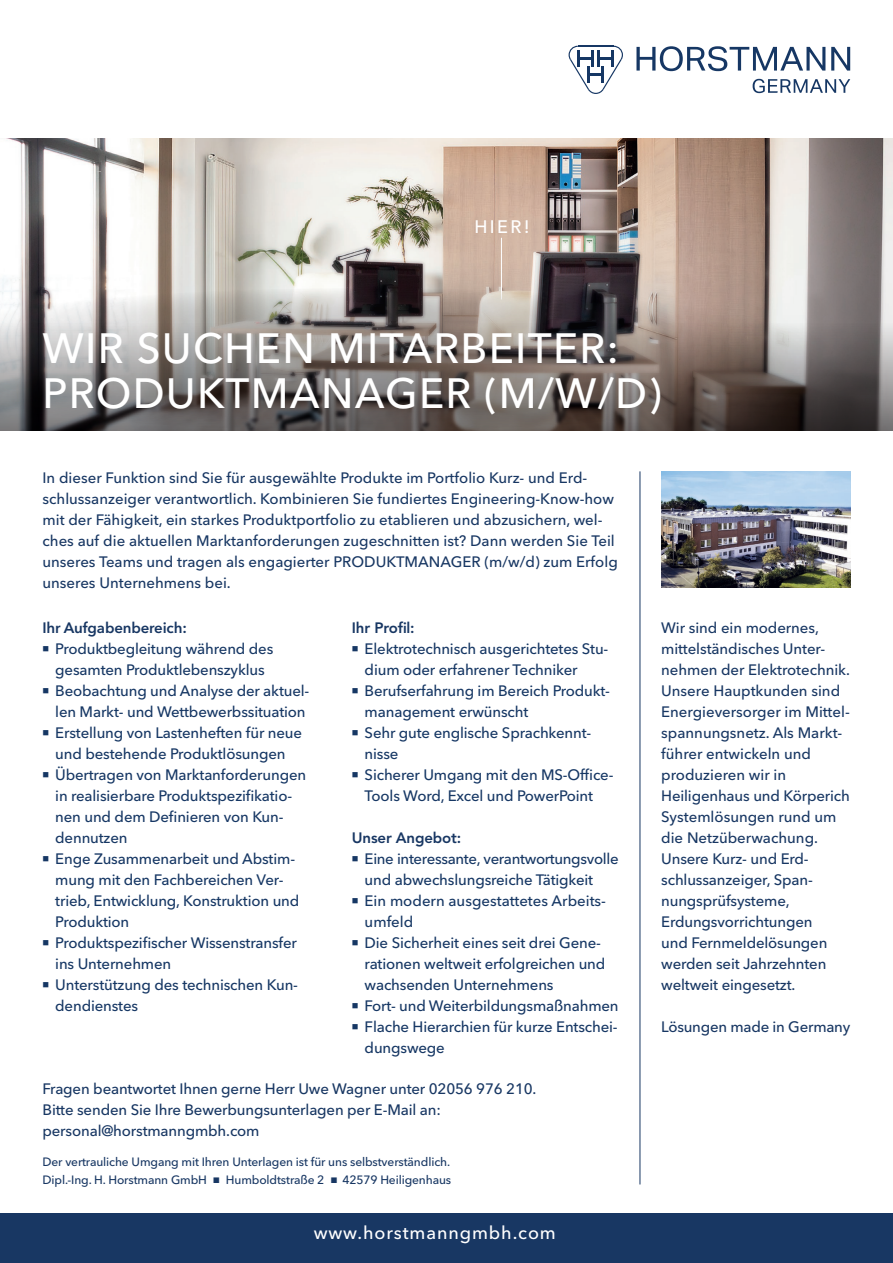
<style>
.page{position:relative;width:893px;height:1263px;background:#fff}
.page>*{position:absolute;margin:0;border:0;box-sizing:border-box;transform-origin:0 0}
.t1{font:500 42px/45px "Avenir Next W1 G";letter-spacing:.03em;color:#fff}
.t2{font:500 18px "Avenir Next W1 G";letter-spacing:.05em;color:#fff}
.t3{font:500 15px/21px "Avenir Next W1 G";letter-spacing:-.01em;color:#163764}
.t4{font:500 15px/21px "Avenir Next W1 G";color:#183763}
.t5{font:800 15px "Avenir LT Std";letter-spacing:-.01em;color:#183763}
.t6{font:600 15px "Avenir Next W1 G";letter-spacing:-.01em;color:#183763}
.t7{font:500 12px/18px "Avenir Next W1 G";letter-spacing:-.01em;color:#183763}
.s1{font-family:"Arial";font-weight:400}
</style>
<div class="page">
<div style="left:0;top:1213px;width:893px;height:50px;background:#183763"></div>
<svg style="left:569px;top:46px;width:54px;height:48px"></svg>
<svg style="left:636px;top:46px;width:189px;height:25px"></svg>
<svg style="left:831px;top:47px;width:19px;height:24px"></svg>
<svg style="left:753px;top:79px;width:97px;height:14px"></svg>
<hr style="left:640px;top:471px;width:1px;height:713px;background:#183763">
<img style="left:661px;top:471px;width:189px;height:116px">
<img style="left:2px;top:138px;width:891px;height:184px">
<svg style="left:856px;top:322px;width:37px;height:109px;background:#6d6a6a"></svg>
<hr style="left:501px;top:238px;width:1px;height:61px;background:#fff">
<svg style="left:0;top:288px;width:856px;height:143px;background:#7d7572"></svg>
<p class="t2" style="left:474px;top:212px;width:57px">HIER!</p>
<h1 class="t1" style="left:43px;top:322px;width:621px">WIR SUCHEN MITARBEITER:<br>PRODUKTMANAGER (M/W/D)</h1>
<p class="t4" style="left:43px;top:466px;width:577px">In dieser Funktion sind Sie für ausgewählte Produkte im Portfolio Kurz- und Erd&shy;schlussanzeiger verantwortlich. Kombinieren Sie fundiertes Engineering-Know-how mit der Fähigkeit, ein starkes Produktportfolio zu etablieren und abzusichern, wel&shy;ches auf die aktuellen Marktanforderungen zugeschnitten ist? Dann werden Sie Teil unseres Teams und tragen als engagierter PRODUKTMANAGER (m/w/d) zum Erfolg unseres Unternehmens bei.</p>
<p class="t6" style="left:43px;top:615px;width:146px">Ihr Aufgabenbereich:</p>
<p class="t3" style="left:55px;top:637px;width:256px">Produktbegleitung während des gesamten Produktlebenszyklus<br>Beobachtung und Analyse der aktuel&shy;len Markt- und Wettbewerbssituation<br>Erstellung von Lastenheften für neue und bestehende Produktlösungen<br>Übertragen von Marktanforderungen in realisierbare Produktspezifikatio&shy;nen und dem Definieren von Kun&shy;dennutzen<br>Enge Zusammenarbeit und Abstim&shy;mung mit den Fachbereichen Ver&shy;trieb, Entwicklung, Konstruktion und<br>Produktion<br>Produktspezifischer Wissenstransfer ins Unternehmen<br>Unterstützung des technischen Kun&shy;dendienstes</p>
<p class="t5" style="left:352px;top:619px;width:64px">Ihr Profil:</p>
<p class="t3" style="left:365px;top:637px;width:250px">Elektrotechnisch ausgerichtetes Stu&shy;dium oder erfahrener Techniker<br>Berufserfahrung im Bereich Produkt&shy;management erwünscht<br>Sehr gute englische Sprachkennt&shy;nisse<br>Sicherer Umgang mit den MS-Office-<br>Tools Word, Excel und PowerPoint</p>
<p class="t5" style="left:352px;top:829px;width:111px">Unser Angebot:</p>
<p class="t3" style="left:365px;top:847px;width:256px">Eine interessante, verantwortungsvolle und abwechslungsreiche Tätigkeit<br>Ein modern ausgestattetes Arbeits&shy;umfeld<br>Die Sicherheit eines seit drei Gene&shy;rationen weltweit erfolgreichen und wachsenden Unternehmens<br>Fort- und Weiterbildungsmaßnahmen<br>Flache Hierarchien für kurze Entschei&shy;dungswege</p>
<p class="t4" style="left:43px;top:1077px;width:495px">Fragen beantwortet Ihnen gerne Herr Uwe Wagner unter 02056 976 210.<br>Bitte senden Sie Ihre Bewerbungsunterlagen per E-Mail an: personal@horstmanngmbh.com</p>
<p class="t7" style="left:43px;top:1152px;width:410px">Der vertrauliche Umgang mit Ihren Unterlagen ist für uns selbstverständlich.<br>Dipl.-Ing. H. Horstmann GmbH <span class="s1">■</span> Humboldtstraße 2 <span class="s1">■</span> 42579 Heiligenhaus</p>
<p class="t2" style="left:314px;top:1218px;width:244px">www.horstmanngmbh.com</p>
<p class="t4" style="left:661px;top:616px;width:190px">Wir sind ein modernes, mittelständisches Unter&shy;nehmen der Elektrotechnik.<br>Unsere Hauptkunden sind<br>Energieversorger im Mittel&shy;spannungsnetz. Als Markt&shy;führer entwickeln und produzieren wir in<br>Heiligenhaus und Körperich<br>Systemlösungen rund um die Netzüberwachung.<br>Unsere Kurz- und Erd&shy;schlussanzeiger, Span&shy;nungsprüfsysteme,<br>Erdungsvorrichtungen<br>und Fernmeldelösungen werden seit Jahrzehnten weltweit eingesetzt.</p>
<p class="t4" style="left:661px;top:1015px;width:191px">Lösungen made in Germany</p>
</div>
